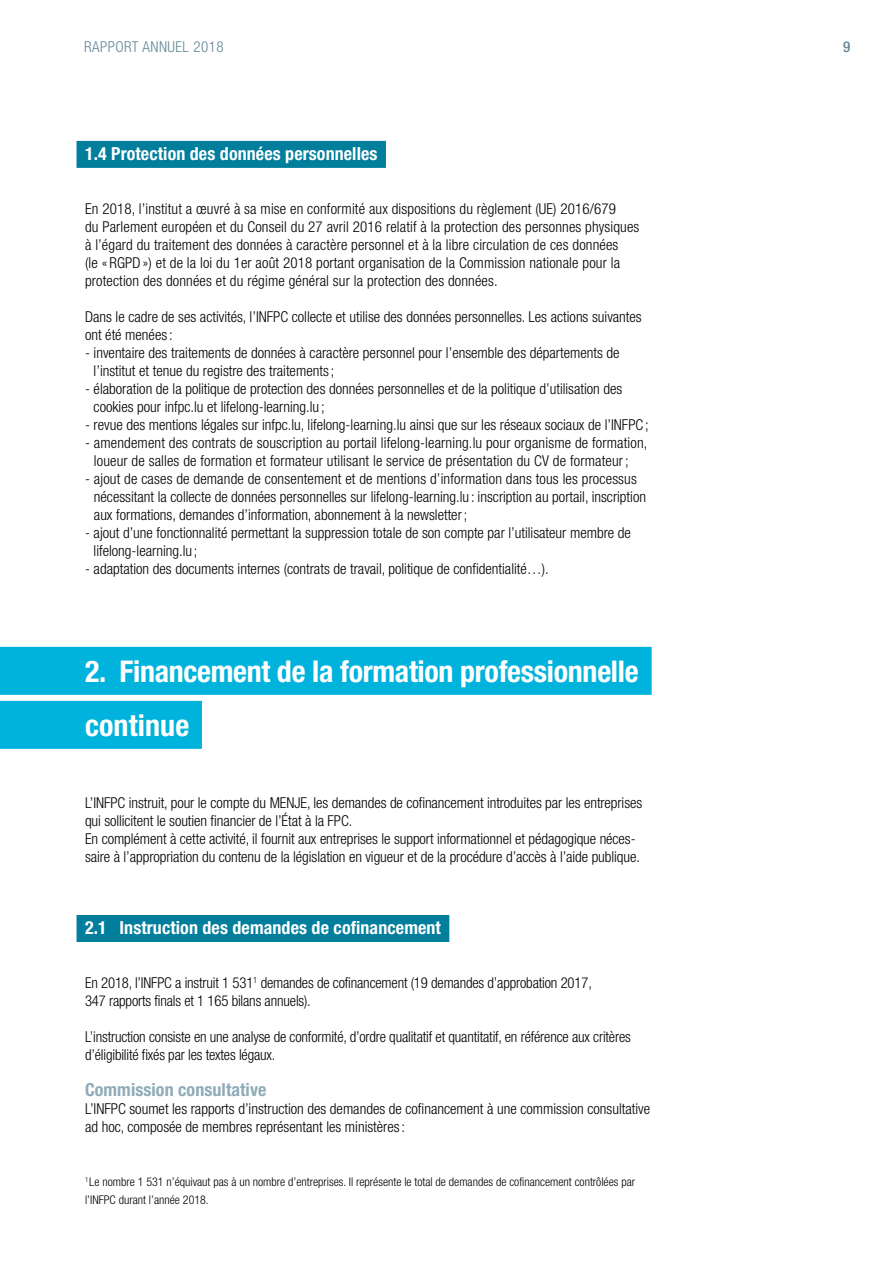
<style>
.page{position:relative;width:893px;height:1263px;background:#fff}
.page>*{position:absolute;margin:0;border:0;box-sizing:border-box;transform-origin:0 0}
.t1{font:700 condensed 30px/54px "Helvetica Neue LT Pro";letter-spacing:-.01em;color:#fff}
.t2{font:700 condensed 18px "Helvetica Neue LT Pro";letter-spacing:.005em;color:#fff}
.t3{font:700 condensed 18px "Helvetica Neue LT Pro";letter-spacing:.005em;color:#8fabb8}
.t4{font:300 condensed 15px/18px "Helvetica Neue LT Pro";color:#000}
.t5{font:300 condensed 15px "Helvetica Neue LT Pro";letter-spacing:.03em;color:#638798}
.t6{font:500 condensed 15px "Helvetica Neue LT Pro";color:#638798}
.t7{font:300 condensed 12px/18px "Helvetica Neue LT Pro";color:#000}
</style>
<div class="page">
<div style="left:77px;top:141px;width:309px;height:27px;background:#007e9c"></div>
<div style="left:0;top:647px;width:652px;height:48px;background:#00b3dc"></div>
<div style="left:0;top:701px;width:202px;height:48px;background:#00b3dc"></div>
<div style="left:77px;top:915px;width:372px;height:27px;background:#007e9c"></div>
<p class="t5" style="left:84px;top:38px;width:141px">RAPPORT ANNUEL 2018</p>
<p class="t6" style="left:843px;top:38px;width:9px">9</p>
<p class="t2" style="left:85px;top:143px;width:294px">1.4 Protection des données personnelles</p>
<p class="t4" style="left:85px;top:200px;width:556px">En 2018, l’institut a œuvré à sa mise en conformité aux dispositions du règlement (UE) 2016/679<br>du Parlement européen et du Conseil du 27 avril 2016 relatif à la protection des personnes physiques à l’égard du traitement des données à caractère personnel et à la libre circulation de ces données<br>(le « RGPD ») et de la loi du 1er août 2018 portant organisation de la Commission nationale pour la protection des données et du régime général sur la protection des données.</p>
<p class="t4" style="left:85px;top:308px;width:558px">Dans le cadre de ses activités, l’INFPC collecte et utilise des données personnelles. Les actions suivantes ont été menées:</p>
<p class="t4" style="left:94px;top:344px;width:527px;text-indent:-9px">- inventaire des traitements de données à caractère personnel pour l’ensemble des départements de l’institut et tenue du registre des traitements;</p>
<p class="t4" style="left:94px;top:380px;width:530px;text-indent:-9px">- élaboration de la politique de protection des données personnelles et de la politique d’utilisation des cookies pour infpc.lu et lifelong-learning.lu ;</p>
<p class="t4" style="left:85px;top:416px;width:565px">- revue des mentions légales sur infpc.lu, lifelong-learning.lu ainsi que sur les réseaux sociaux de l’INFPC;</p>
<p class="t4" style="left:94px;top:434px;width:555px;text-indent:-9px">- amendement des contrats de souscription au portail lifelong-learning.lu pour organisme de formation, loueur de salles de formation et formateur utilisant le service de présentation du CV de formateur ;</p>
<p class="t4" style="left:94px;top:470px;width:554px;text-indent:-9px">- ajout de cases de demande de consentement et de mentions d’information dans tous les processus nécessitant la collecte de données personnelles sur lifelong-learning.lu : inscription au portail, inscription aux formations, demandes d’information, abonnement à la newsletter;</p>
<p class="t4" style="left:94px;top:524px;width:539px;text-indent:-9px">- ajout d’une fonctionnalité permettant la suppression totale de son compte par l’utilisateur membre de lifelong-learning.lu ;</p>
<p class="t4" style="left:85px;top:560px;width:465px">- adaptation des documents internes (contrats de travail, politique de confidentialité…).</p>
<h1 class="t1" style="left:85px;top:644px;width:555px">2. Financement de la formation professionnelle continue</h1>
<p class="t4" style="left:85px;top:794px;width:559px">L’INFPC instruit, pour le compte du MENJE, les demandes de cofinancement introduites par les entreprises qui sollicitent le soutien financier de l’État à la FPC.<br>En complément à cette activité, il fournit aux entreprises le support informationnel et pédagogique néces&shy;saire à l’appropriation du contenu de la législation en vigueur et de la procédure d’accès à l’aide publique.</p>
<p class="t2" style="left:85px;top:917px;width:357px">2.1 Instruction des demandes de cofinancement</p>
<p class="t4" style="left:85px;top:974px;width:508px">En 2018, l’INFPC a instruit 1 531<sup>1</sup> demandes de cofinancement (19 demandes d’approbation 2017,<br>347 rapports finals et 1 165 bilans annuels).</p>
<p class="t4" style="left:85px;top:1028px;width:547px">L’instruction consiste en une analyse de conformité, d’ordre qualitatif et quantitatif, en référence aux critères d’éligibilité fixés par les textes légaux.</p>
<p class="t3" style="left:85px;top:1079px;width:183px">Commission consultative</p>
<p class="t4" style="left:85px;top:1100px;width:567px">L’INFPC soumet les rapports d’instruction des demandes de cofinancement à une commission consultative ad hoc, composée de membres représentant les ministères:</p>
<p class="t7" style="left:85px;top:1173px;width:552px"><sup>1</sup> Le nombre 1 531 n’équivaut pas à un nombre d’entreprises. Il représente le total de demandes de cofinancement contrôlées par l’INFPC durant l’année 2018.</p>
</div>
